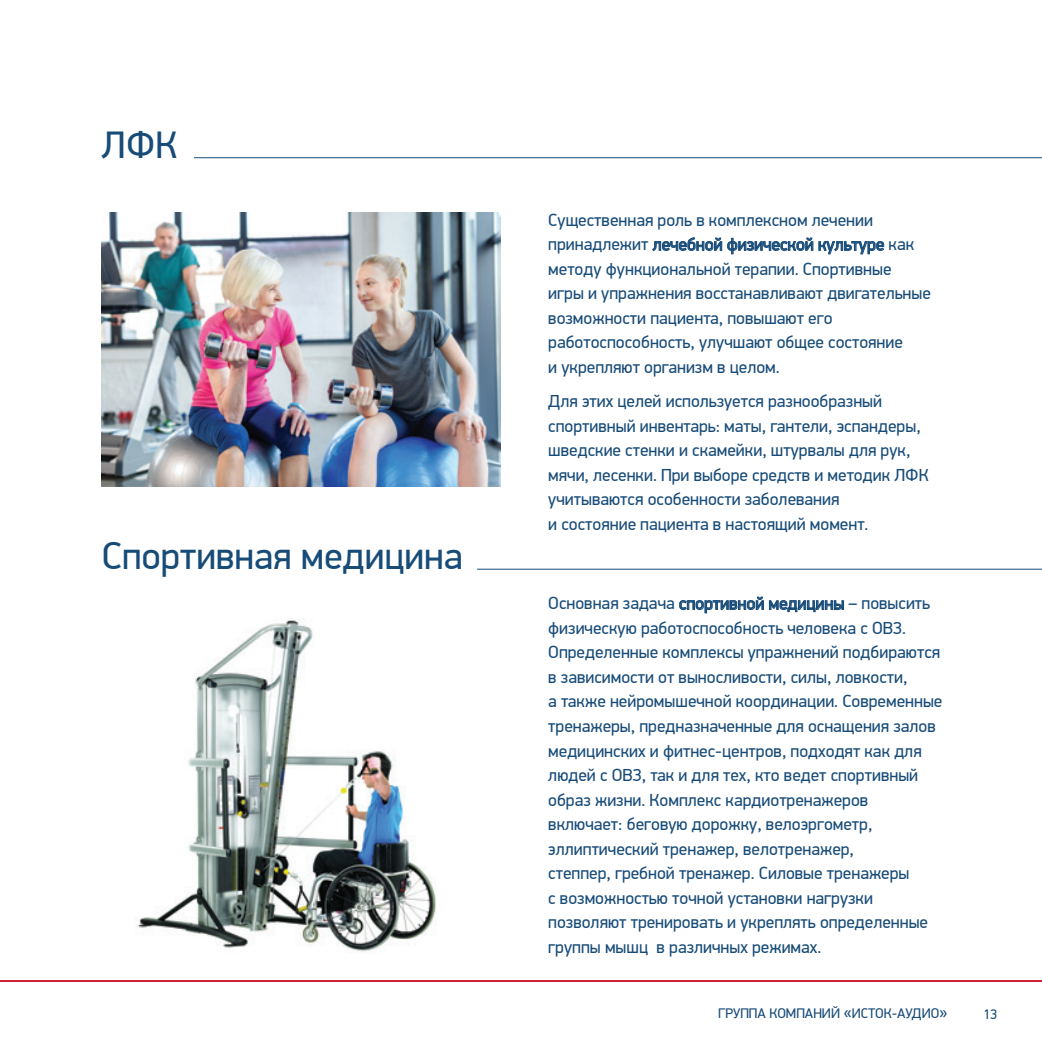
<style>
.page{position:relative;width:1042px;height:1042px;background:#fff}
.page>*{position:absolute;margin:0;border:0;box-sizing:border-box;transform-origin:0 0}
.t1{font:38.5px "PF Din Display Pro";color:#174b78}
.t2{font:17.5px/24.5px "PF Din Display Pro";color:#174b78}
.t3{font:14px "PF Din Display Pro";color:#174b78}
.s1{font-size:18.38px}
</style>
<div class="page">
<hr style="left:0;top:979px;width:1042px;height:2px;background:#cf1f37">
<hr style="left:194px;top:157px;width:848px;height:1px;background:#174b78">
<svg style="left:652px;top:237px;width:232px;height:17px"></svg>
<hr style="left:477px;top:569px;width:565px;height:1px;background:#174b78">
<svg style="left:679px;top:597px;width:165px;height:17px"></svg>
<img style="left:137px;top:618px;width:299px;height:334px">
<img style="left:102px;top:213px;width:398px;height:273px">
<h1 class="t1" style="left:102px;top:122px;width:77px">ЛФк</h1>
<h1 class="t1" style="left:102px;top:533px;width:363px">спортивная медицина</h1>
<p class="t2" style="left:548px;top:208px;width:384px">существенная роль в комплексном лечении принадлежит лечебной физической культуре как методу функциональной терапии. спортивные игры и упражнения восстанавливают двигательные возможности пациента, повышают его работоспособность, улучшают общее состояние<br>и укрепляют организм в целом.</p>
<p class="t2" style="left:548px;top:389px;width:382px">для этих целей используется разнообразный спортивный инвентарь: маты, гантели, эспандеры, шведские стенки и скамейки, штурвалы для рук, мячи, лесенки. при выборе средств и методик ЛФк учитываются особенности заболевания<br>и состояние пациента в настоящий момент.</p>
<p class="t2" style="left:548px;top:591px;width:395px">основная задача спортивной медицины – повысить физическую работоспособность человека с оВЗ. определенные комплексы упражнений подбираются в зависимости от выносливости, силы, ловкости,<br>а также нейромышечной координации. современные тренажеры, предназначенные для оснащения залов медицинских и фитнес-центров, подходят как для людей с оВЗ, так и для тех, кто ведет спортивный образ жизни. комплекс кардиотренажеров включает: беговую дорожку, велоэргометр, эллиптический тренажер, велотренажер,<br>степпер, гребной тренажер. силовые тренажеры<br>с возможностью точной установки нагрузки позволяют тренировать и укреплять определенные группы мышц в различных режимах.</p>
<p class="t3" style="left:718px;top:1005px;width:231px">группа компаний <span class="s1">«</span>исток-аудио<span class="s1">»</span></p>
<p class="t3" style="left:983px;top:1005px;width:15px">13</p>
</div>
